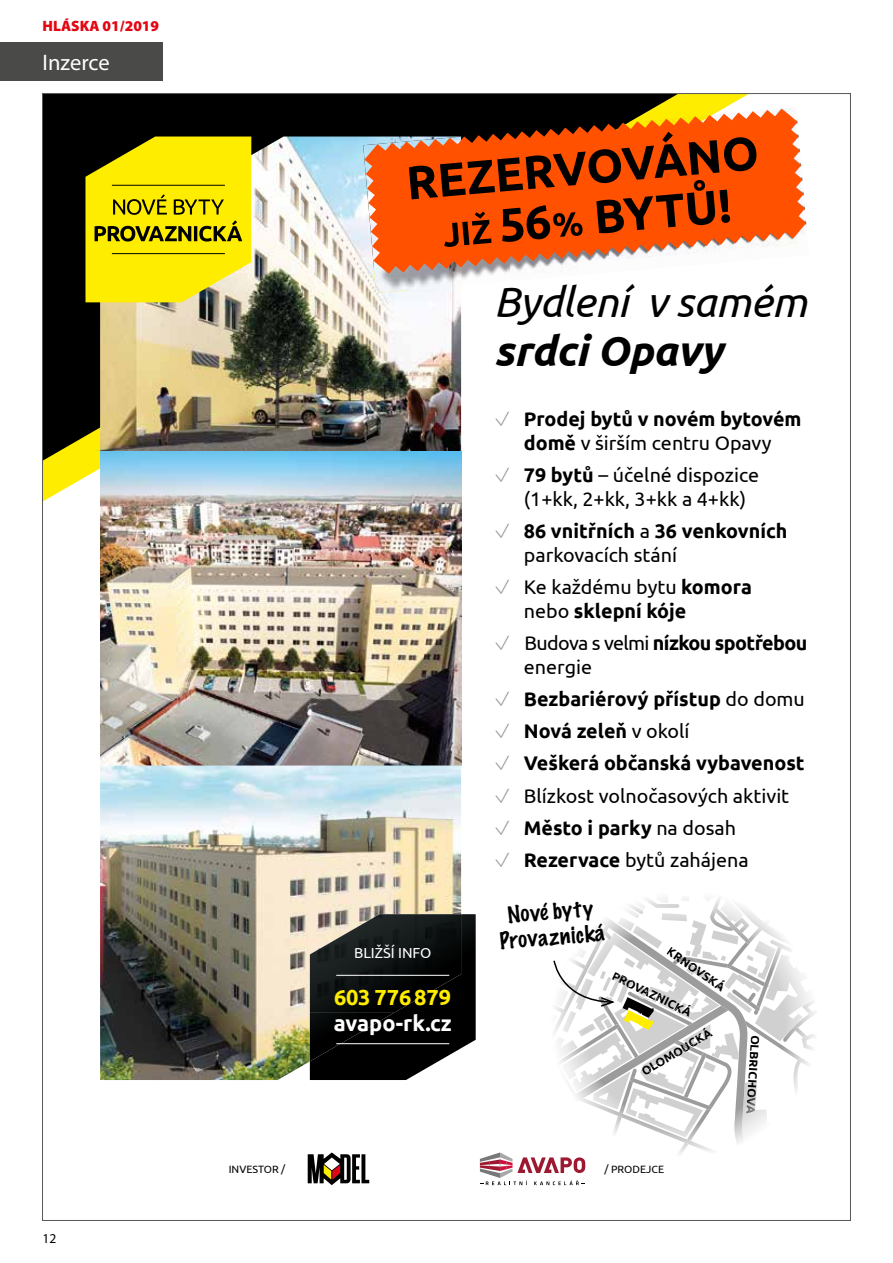
<style>
.page{position:relative;width:893px;height:1263px;background:#fff}
.page>*{position:absolute;margin:0;border:0;box-sizing:border-box;transform-origin:0 0}
.t1{font:italic 42.45px "Ubuntu";letter-spacing:-.01em;color:#000}
.t2{font:italic 700 42.45px "Ubuntu";letter-spacing:-.01em;color:#000}
.t3{font:22.5px "Myriad Pro";letter-spacing:-.005em;color:#fff}
.t4{font:700 21.75px "Ubuntu";color:#fff}
.t5{font:700 21.75px "Ubuntu";color:#ffed00}
.t6{font:100 21.15px/25.5px "Marker Felt";color:#000;text-align:center}
.t7{font:700 19.65px/23.7px "Ubuntu";color:#000;text-align:center}
.t8{font:19.65px/23.7px "Ubuntu";color:#000}
.t9{font:900 15px "Myriad Pro";color:#e30613}
.t10{font:14.55px "Ubuntu";color:#fff}
.t11{font:13.5px "Myriad Pro";color:#000}
.t12{font:700 12.15px "Ubuntu";color:#000}
.t13{font:10.65px "Ubuntu";color:#000}
.s1{font-family:"Daxline Pro";font-weight:300;color:#9d9d9c}
.s2{font-weight:400}
.s3{font-weight:700}
.s4{color:#363635}
</style>
<div class="page">
<div style="left:0;top:43px;width:163px;height:38px;background:#4a4a49"></div>
<svg style="left:44px;top:95px;width:703px;height:407px"></svg>
<svg style="left:44px;top:95px;width:635px;height:366px"></svg>
<img style="left:100px;top:137px;width:361px;height:943px">
<svg style="left:85px;top:137px;width:166px;height:165px;background:#ddce09"></svg>
<hr style="left:112px;top:185px;width:113px;height:1px;background:#000">
<hr style="left:112px;top:253px;width:113px;height:1px;background:#000">
<img style="left:602px;top:107px;width:205px;height:118px">
<img style="left:511px;top:274px;width:99px;height:7px">
<img style="left:461px;top:274px;width:50px;height:12px">
<img style="left:371px;top:274px;width:90px;height:19px">
<svg style="left:364px;top:109px;width:442px;height:165px"></svg>
<svg style="left:409px;top:132px;width:348px;height:115px;background:#bb3e04"></svg>
<svg style="left:308px;top:890px;width:507px;height:295px"></svg>
<p class="t9" style="left:43px;top:16px;width:118px">HLÁSKA 01/2019</p>
<p class="t3" style="left:43px;top:49px;width:69px">Inzerce</p>
<p class="t11" style="left:43px;top:1230px;width:15px">12</p>
<h1 class="t1" style="left:494px;top:276px;width:315px">Bydlení v samém</h1>
<h1 class="t2" style="left:494px;top:325px;width:230px">srdci Opavy</h1>
<p class="t10" style="left:354px;top:944px;width:79px">BLIŽŠÍ INFO</p>
<p class="t5" style="left:334px;top:984px;width:118px">603 776 879</p>
<p class="t4" style="left:334px;top:1010px;width:120px">avapo-rk.cz</p>
<p class="t7" style="left:494px;top:407px;width:309px"><span class="s1">✓</span> Prodej bytů v novém bytovém domě <span class="s2">v širším centru Opavy</span></p>
<p class="t8" style="left:524px;top:463px;width:237px;text-indent:-30px"><span class="s1">✓</span> <span class="s3">79 bytů</span> – účelné dispozice (1+kk, 2+kk, 3+kk a 4+kk)</p>
<p class="t7" style="left:524px;top:519px;width:265px;text-align:left;text-indent:-30px"><span class="s1">✓</span> 86 vnitřních <span class="s2">a</span> 36 venkovních <span class="s2">parkovacích stání</span></p>
<p class="t8" style="left:524px;top:574px;width:230px;text-indent:-30px"><span class="s1">✓</span> Ke každému bytu <span class="s3">komora </span>nebo <span class="s3">sklepní kóje</span></p>
<p class="t8" style="left:524px;top:630px;width:285px;text-indent:-30px"><span class="s1">✓</span> Budova s velmi <span class="s3">nízkou spotřebou </span>energie</p>
<p class="t7" style="left:494px;top:687px;width:313px"><span class="s1">✓</span> Bezbariérový přístup <span class="s2">do domu</span></p>
<p class="t7" style="left:494px;top:719px;width:197px"><span class="s1">✓</span> Nová zeleň <span class="s2">v okolí</span></p>
<p class="t7" style="left:494px;top:751px;width:312px"><span class="s1">✓</span> Veškerá občanská vybavenost</p>
<p class="t8" style="left:494px;top:783px;width:297px"><span class="s1">✓</span> Blízkost volnočasových aktivit</p>
<p class="t7" style="left:494px;top:816px;width:244px"><span class="s1">✓</span> Město i parky <span class="s2">na dosah</span></p>
<p class="t8" style="left:494px;top:847px;width:257px"><span class="s1">✓</span> <span class="s3">Rezervace</span> bytů zahájena</p>
<p class="t6" style="left:497px;top:902px;width:106px;rotate:-4deg">Nové byty<br>Provaznická</p>
<p class="t12" style="left:672px;top:944px;width:69px;rotate:35deg">KRNOVSKÁ</p>
<p class="t12" style="left:616px;top:968px;width:89px;rotate:26deg">PROVAZNICKÁ</p>
<p class="t12" style="left:639px;top:1066px;width:81px;rotate:-31deg">OLOMOUCKÁ</p>
<p class="t12" style="left:763px;top:1035px;width:81px;rotate:94deg">OLBRICHOV<span class="s4">A</span></p>
<p class="t13" style="left:229px;top:1163px;width:51px">INVESTOR</p>
<p class="t13" style="left:611px;top:1163px;width:55px">PRODEJCE</p>
</div>
